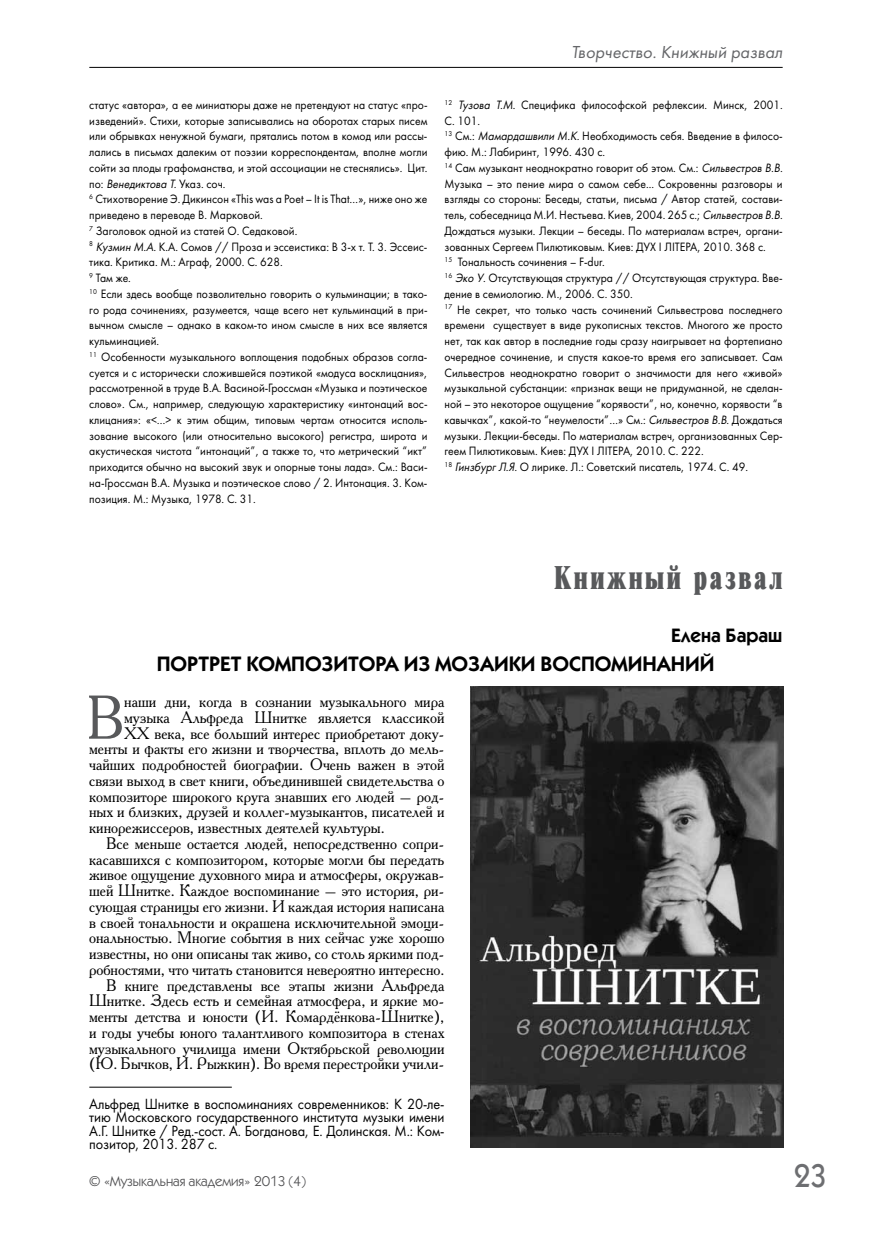
<style>
.page{position:relative;width:872px;height:1234px;background:#fff}
.page>*{position:absolute;margin:0;border:0;box-sizing:border-box;transform-origin:0 0}
.t1{font:61.65px "Academy C";color:#58595b}
.t2{font:500 33px "Kabel C";color:#6d6e71;scale:.9 1}
.t3{font:31.2px "Times ETX Rus";letter-spacing:.12em;color:#58595b;scale:.69 1}
.t4{font:600 21px "Kabel C";color:#000}
.t5{font:600 19.5px "Kabel C";color:#000}
.t6{font:italic 18px "Futura Book C";color:#656669}
.t7{font:16.65px "Academy C";color:#000}
.t8{font:15.3px/13.5px "Futura Book C";letter-spacing:-.01em;color:#000;text-align:justify;scale:.93 1}
.t9{font:14.25px "Kabel C";color:#4d4d4f}
.t10{font:12.6px/15.8px "Futura Book C";color:#000;scale:.93 1}
.s1{font-style:italic}
</style>
<div class="page">
<hr style="left:89px;top:67px;width:693px;height:1px;background:#000">
<img style="left:470px;top:686px;width:313px;height:460px">
<hr style="left:89px;top:1086px;width:143px;height:1px;background:#000">
<h3 class="t6" style="left:571px;top:42px;width:212px">Творчество. Книжный развал</h3>
<p class="t10" style="left:89px;top:97px;width:365px">статус «автора», а ее миниатюры даже не претендуют на статус «про&shy;изведений». Стихи, которые записывались на оборотах старых писем или обрывках ненужной бумаги, прятались потом в комод или рассы&shy;лались в письмах далеким от поэзии корреспондентам, вполне могли сойти за плоды графоманства, и этой ассоциации не стеснялись». Цит. п о : <span class="s1">Венедиктова Т.</span>Ука з . с о ч .<br><sup>6</sup> Стихотворение Э. Дикинсон «This was a Poet – It is That…», ниже оно же приведено в переводе В. Марковой.<br><sup>7</sup> Заголовок одной из статей О. Седаковой.<br><sup>8</sup> <span class="s1">Кузмин М.А.</span>К.А. Сомов // Проза и эссеистика: В 3-х т. Т. 3. Эссеис&shy;тика. Критика. М.: Аграф, 2000. С. 628.<br><sup>9</sup> Там же.<br><sup>10</sup> Если здесь вообще позволительно говорить о кульминации; в тако&shy;го рода сочинениях, разумеется, чаще всего нет кульминаций в при&shy;вычном смысле – однако в каком-то ином смысле в них все является кульминацией.<br><sup>11</sup> Особенности музыкального воплощения подобных образов согла&shy;суется и с исторически сложившейся поэтикой «модуса восклицания», рассмотренной в труде В.А. Васиной-Гроссман «Музыка и поэтическое слово». См., например, следующую характеристику «интонаций вос&shy;клицания»: «&lt;…&gt; к этим общим, типовым чертам относится исполь&shy;зование высокого (или относительно высокого) регистра, широта и акустическая чистота “интонаций”, а также то, что метрический “икт” приходится обычно на высокий звук и опорные тоны лада». См.: Васи&shy;на-Гроссман В.А. Музыка и поэтическое слово / 2. Интонация. 3. Ком&shy;позиция. М.: Музыка, 1978. С. 31.</p>
<p class="t10" style="left:444px;top:97px;width:368px"><sup>12</sup> <span class="s1">Тузова Т.М</span>. Специфика философской рефлексии. Минск, 2001.<br>С. 101.<br><sup>13</sup> См.: <span class="s1">Мамардашвили М.К.</span>Необходимость себя. Введение в филосо&shy;фию. М.: Лабиринт, 1996. 430 с.<br><sup>14</sup> Сам музыкант неоднократно говорит об этом. См.: <span class="s1">Сильвестров В.В.<br></span>Музыка – это пение мира о самом себе... Сокровенны разговоры и взгляды со стороны: Беседы, статьи, письма / Автор статей, состави&shy;тель, собеседница М.И. Нестьева. Киев, 2004. 265 с.; <span class="s1">СильвестровВ.В</span>.<br>Дождаться музыки. Лекции – беседы. По материалам встреч, органи&shy;зованных Сергеем Пилютиковым. Киев: ДУХ I ЛIТЕРА, 2010. 368 с.<br><sup>15</sup> Тональность сочинения – F-dur.<br><sup>16</sup> <span class="s1">Эко У</span>. Отсутствующая структура // Отсутствующая структура. Вве&shy;дение в семиологию. М., 2006. С. 350.<br><sup>17</sup> Не секрет, что только часть сочинений Сильвестрова последнего времени существует в виде рукописных текстов. Многого же просто нет, так как автор в последние годы сразу наигрывает на фортепиано очередное сочинение, и спустя какое-то время его записывает. Сам Сильвестров неоднократно говорит о значимости для него «живой» музыкальной субстанции: «признак вещи не придуманной, не сделан&shy;ной – это некоторое ощущение “корявости”, но, конечно, корявости “в кавычках”, какой-то “неумелости”…» См.: <span class="s1">Сильвестров В.В</span>. Дождаться музыки. Лекции-беседы. По материалам встреч, организованных Сер&shy;геем Пилютиковым. Киев: ДУХ I ЛIТЕРА, 2010. С. 222.<br><sup>18</sup> <span class="s1">ГинзбургЛ.Я.</span>О лирике. Л.: Советский писатель, 1974. С. 49.</p>
<h3 class="t3" style="left:554px;top:559px;width:333px">Книжный развал</h3>
<h3 class="t5" style="left:671px;top:623px;width:113px">Елена Бараш</h3>
<h3 class="t4" style="left:157px;top:651px;width:559px">Портрет композитора из мозаики воспоминаний</h3>
<h1 class="t1" style="left:86px;top:678px;width:40px">В</h1>
<h3 class="t7" style="left:124px;top:691px;width:322px">наши дни, когда в сознании музыкального мира</h3>
<h3 class="t7" style="left:124px;top:706px;width:322px">музыка Альфреда Шнитке является классикой</h3>
<h3 class="t7" style="left:124px;top:722px;width:322px">ХХ века, все больший интерес приобретают доку-</h3>
<h3 class="t7" style="left:89px;top:738px;width:357px">менты и факты его жизни и творчества, вплоть до мель-</h3>
<h3 class="t7" style="left:89px;top:753px;width:357px">чайших подробностей биографии. Очень важен в этой</h3>
<h3 class="t7" style="left:89px;top:769px;width:357px">связи выход в свет книги, объединившей свидетельства о</h3>
<h3 class="t7" style="left:89px;top:785px;width:357px">композиторе широкого круга знавших его людей – род-</h3>
<h3 class="t7" style="left:89px;top:801px;width:357px">ных и близких, друзей и коллег-музыкантов, писателей и</h3>
<h3 class="t7" style="left:89px;top:816px;width:297px">кинорежиссеров, известных деятелей культуры.</h3>
<h3 class="t7" style="left:106px;top:832px;width:340px">Все меньше остается людей, непосредственно сопри-</h3>
<h3 class="t7" style="left:89px;top:848px;width:357px">касавшихся с композитором, которые могли бы передать</h3>
<h3 class="t7" style="left:89px;top:864px;width:357px">живое ощущение духовного мира и атмосферы, окружав-</h3>
<h3 class="t7" style="left:89px;top:879px;width:357px">шей Шнитке. Каждое воспоминание – это история, ри-</h3>
<h3 class="t7" style="left:89px;top:895px;width:357px">сующая страницы его жизни. И каждая история написана</h3>
<h3 class="t7" style="left:89px;top:911px;width:357px">в своей тональности и окрашена исключительной эмоци-</h3>
<h3 class="t7" style="left:89px;top:927px;width:357px">ональностью. Многие события в них сейчас уже хорошо</h3>
<h3 class="t7" style="left:89px;top:942px;width:357px">известны, но они описаны так живо, со столь яркими под-</h3>
<h3 class="t7" style="left:89px;top:958px;width:357px">робностями, что читать становится невероятно интересно.</h3>
<h3 class="t7" style="left:106px;top:974px;width:340px">В книге представлены все этапы жизни Альфреда</h3>
<h3 class="t7" style="left:89px;top:989px;width:357px">Шнитке. Здесь есть и семейная атмосфера, и яркие мо-</h3>
<h3 class="t7" style="left:89px;top:1005px;width:357px">менты детства и юности (И. Комардёнкова-Шнитке),</h3>
<h3 class="t7" style="left:89px;top:1021px;width:357px">и годы учебы юного талантливого композитора в стенах</h3>
<h3 class="t7" style="left:89px;top:1037px;width:357px">музыкального училища имени Октябрьской революции</h3>
<h3 class="t7" style="left:89px;top:1052px;width:357px">(Ю. Бычков, И. Рыжкин). Во время перестройки учили-</h3>
<p class="t8" style="left:89px;top:1096px;width:383px">Альфред Шнитке в воспоминаниях современников: К 20-ле&shy;тию Московского государственного института музыки имени А.Г. Шнитке / Ред.-сост. А. Богданова, Е. Долинская. М.: Ком&shy;позитор, 2013. 287 c.</p>
<p class="t9" style="left:89px;top:1172px;width:218px">© «Музыкальная академия» 2013 (4)</p>
<h2 class="t2" style="left:794px;top:1154px;width:38px">23</h2>
</div>
